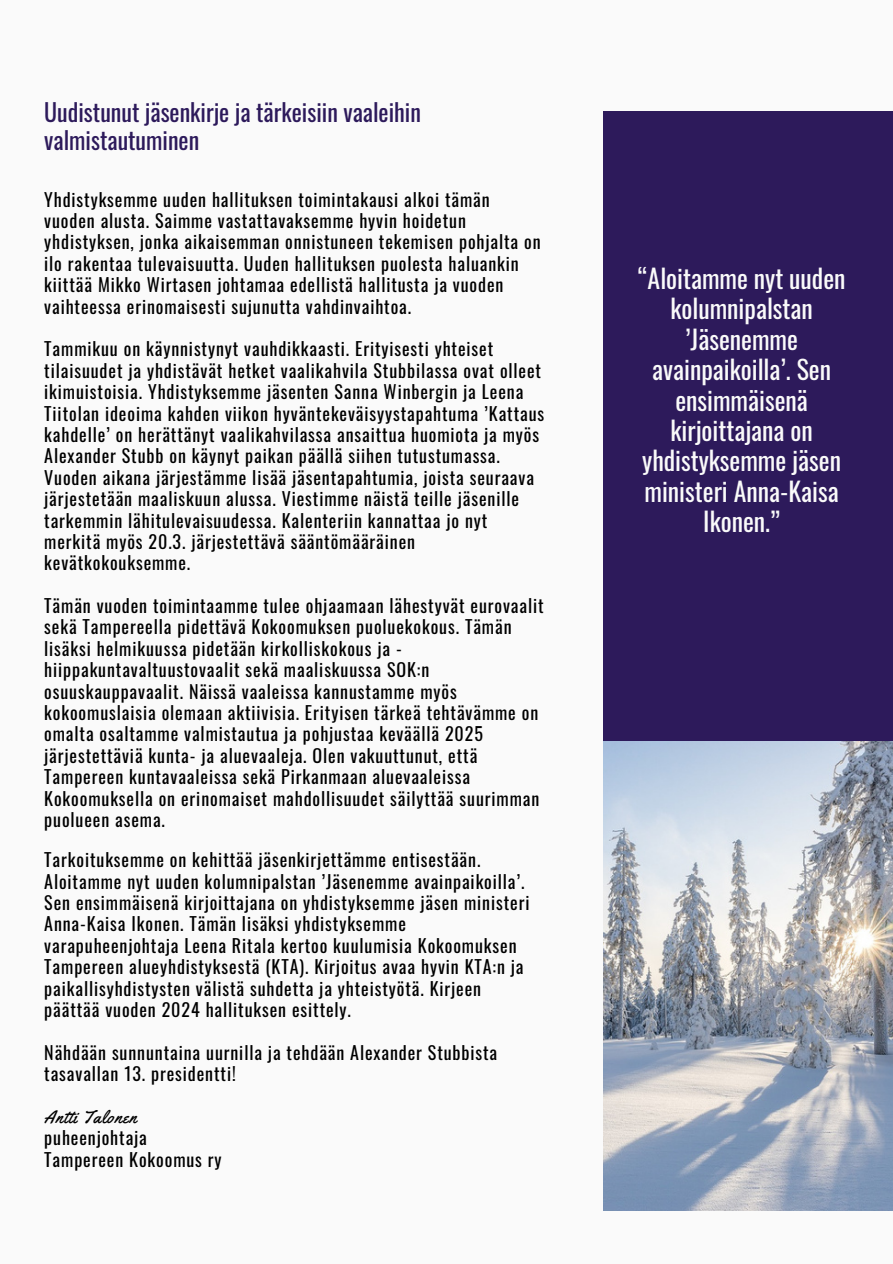
<style>
.page{position:relative;width:893px;height:1264px;background:#fff}
.page>*{position:absolute;margin:0;border:0;box-sizing:border-box;transform-origin:0 0}
.t1{font:25.8px/30.3px "Oswald";color:#fafafa;text-align:center}
.t2{font:24px/28.2px "Oswald";color:#2d1a5b}
.t3{font:18px/21.3px "Oswald";letter-spacing:.05em;color:#000}
.t4{font:18px "Yellowtail";letter-spacing:.05em;color:#000}
</style>
<div class="page">
<div style="left:0;top:0;width:892px;height:1263px;background:#fafafa"></div>
<div style="left:603px;top:111px;width:289px;height:630px;background:#2d1a5b"></div>
<img style="left:603px;top:741px;width:289px;height:469px">
<p class="t2" style="left:44px;top:97px;width:378px">Uudistunut jäsenkirje ja tärkeisiin vaaleihin valmistautuminen</p>
<p class="t3" style="left:44px;top:188px;width:498px">Yhdistyksemme uuden hallituksen toimintakausi alkoi tämän vuoden alusta. Saimme vastattavaksemme hyvin hoidetun yhdistyksen, jonka aikaisemman onnistuneen tekemisen pohjalta on ilo rakentaa tulevaisuutta. Uuden hallituksen puolesta haluankin kiittää Mikko Wirtasen johtamaa edellistä hallitusta ja vuoden vaihteessa erinomaisesti sujunutta vahdinvaihtoa.</p>
<p class="t3" style="left:44px;top:337px;width:501px">Tammikuu on käynnistynyt vauhdikkaasti. Erityisesti yhteiset tilaisuudet ja yhdistävät hetket vaalikahvila Stubbilassa ovat olleet ikimuistoisia. Yhdistyksemme jäsenten Sanna Winbergin ja Leena Tiitolan ideoima kahden viikon hyväntekeväisyystapahtuma ’Kattaus kahdelle’ on herättänyt vaalikahvilassa ansaittua huomiota ja myös Alexander Stubb on käynyt paikan päällä siihen tutustumassa.<br>Vuoden aikana järjestämme lisää jäsentapahtumia, joista seuraava järjestetään maaliskuun alussa. Viestimme näistä teille jäsenille tarkemmin lähitulevaisuudessa. Kalenteriin kannattaa jo nyt merkitä myös 20.3. järjestettävä sääntömääräinen kevätkokouksemme.</p>
<p class="t3" style="left:44px;top:594px;width:501px">Tämän vuoden toimintaamme tulee ohjaamaan lähestyvät eurovaalit sekä Tampereella pidettävä Kokoomuksen puoluekokous. Tämän lisäksi helmikuussa pidetään kirkolliskokous ja - hiippakuntavaltuustovaalit sekä maaliskuussa SOK:n osuuskauppavaalit. Näissä vaaleissa kannustamme myös kokoomuslaisia olemaan aktiivisia. Erityisen tärkeä tehtävämme on omalta osaltamme valmistautua ja pohjustaa keväällä 2025 järjestettäviä kunta- ja aluevaaleja. Olen vakuuttunut, että Tampereen kuntavaaleissa sekä Pirkanmaan aluevaaleissa Kokoomuksella on erinomaiset mahdollisuudet säilyttää suurimman puolueen asema.</p>
<p class="t3" style="left:44px;top:848px;width:486px">Tarkoituksemme on kehittää jäsenkirjettämme entisestään.<br>Aloitamme nyt uuden kolumnipalstan ’Jäsenemme avainpaikoilla’.<br>Sen ensimmäisenä kirjoittajana on yhdistyksemme jäsen ministeri Anna-Kaisa Ikonen. Tämän lisäksi yhdistyksemme varapuheenjohtaja Leena Ritala kertoo kuulumisia Kokoomuksen Tampereen alueyhdistyksestä (KTA). Kirjoitus avaa hyvin KTA:n ja paikallisyhdistysten välistä suhdetta ja yhteistyötä. Kirjeen päättää vuoden 2024 hallituksen esittely.</p>
<p class="t3" style="left:44px;top:1040px;width:454px">Nähdään sunnuntaina uurnilla ja tehdään Alexander Stubbista tasavallan 13. presidentti!</p>
<p class="t4" style="left:44px;top:1105px;width:94px">Antti Talonen</p>
<h1 class="t3" style="left:44px;top:1126px;width:104px">puheenjohtaja</h1>
<h2 class="t3" style="left:44px;top:1147px;width:179px">Tampereen Kokoomus ry</h2>
<p class="t1" style="left:637px;top:262px;width:209px">“Aloitamme nyt uuden kolumnipalstan ’Jäsenemme avainpaikoilla’. Sen ensimmäisenä kirjoittajana on yhdistyksemme jäsen ministeri Anna-Kaisa<br>Ikonen.”</p>
</div>
